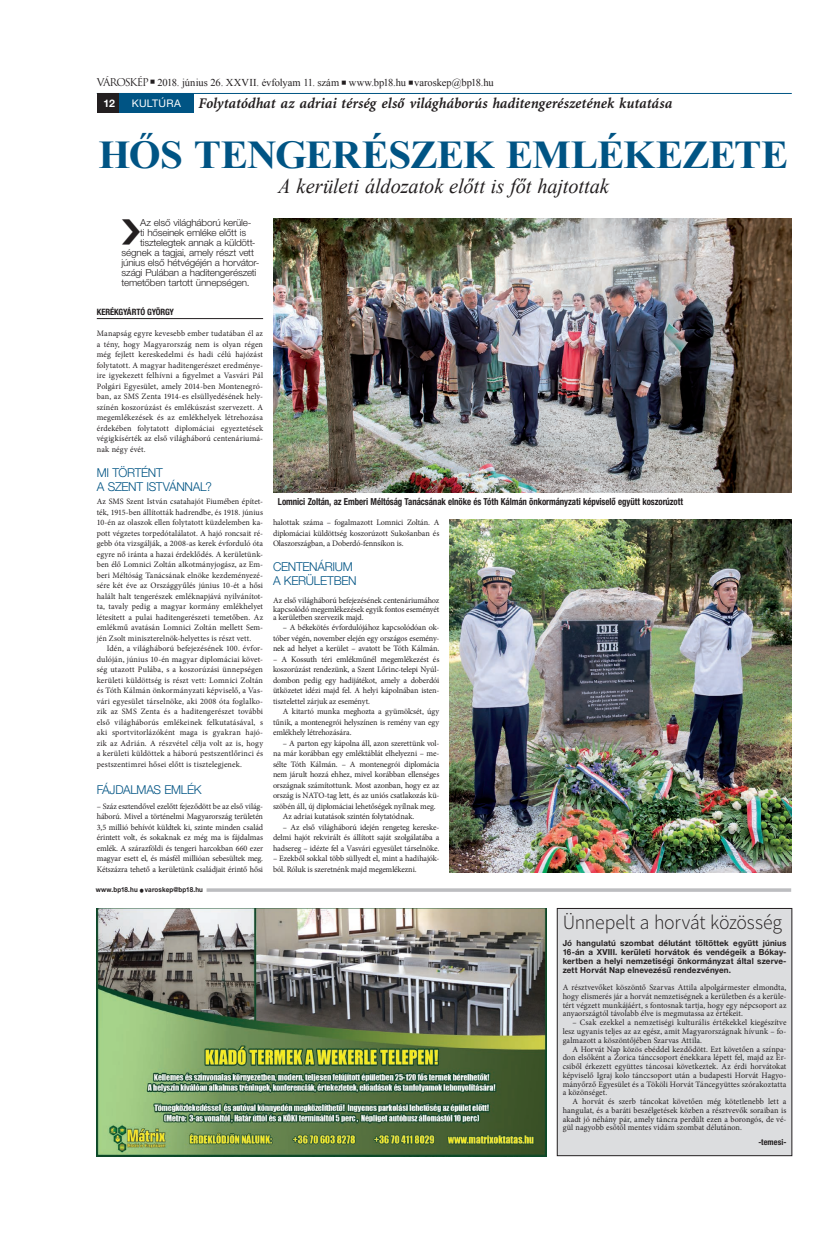
<style>
.page{position:relative;width:834px;height:1238px;background:#fff}
.page>*{position:absolute;margin:0;border:0;box-sizing:border-box;transform-origin:0 0}
.t1{font:700 39.38px "Times New Roman";letter-spacing:-.025em;color:#005484;scale:1.04 1}
.t2{font:italic 21px "Times New Roman";letter-spacing:-.005em;color:#231f20}
.t3{font:300 20.12px "Source Sans Pro";letter-spacing:-.01em;color:#231f20}
.t4{font:italic 700 14.88px "Minion PFL";letter-spacing:-.005em;color:#231f20}
.t5{font:300 12.25px/14px "Helvetica Neue LT Pro";letter-spacing:-.02em;color:#005484}
.t6{font:10.5px "Times New Roman";letter-spacing:-.01em;color:#231f20}
.t7{font:700 10.5px "Helvetica Neue LT Pro";color:#fff}
.t8{font:300 9.62px "Helvetica Neue LT Pro";letter-spacing:-.02em;color:#231f20}
.t9{font:700 condensed 9.62px "Helvetica Neue LT Pro";letter-spacing:-.01em;color:#231f20;scale:.92 1}
.t10{font:700 condensed 8.75px "Helvetica Neue LT Pro";letter-spacing:-.015em;color:#231f20}
.t11{font:8.31px/10.5px "Minion Pro";letter-spacing:-.005em;color:#231f20;text-align:justify}
.t12{font:700 8.31px/8.8px "Helvetica Neue LT Pro";letter-spacing:.015em;color:#231f20;text-align:justify}
.t13{font:700 condensed 8.31px "Helvetica Neue LT Pro";letter-spacing:.01em;color:#231f20}
.t14{font:700 7px "Helvetica Neue LT Pro";letter-spacing:.02em;color:#231f20;scale:.9 1}
.s1{font-family:"Trajan PFL"}
.s2{font-family:"Helvetica Neue LT Pro";font-weight:400;font-style:normal;font-size:10.5px;color:#fff}
</style>
<div class="page">
<hr style="left:97px;top:93px;width:694px;height:1px;background:#005484">
<div style="left:97px;top:93px;width:25px;height:20px;background:#231f20"></div>
<hr style="left:97px;top:318px;width:166px;height:1px;background:#231f20">
<img style="left:273px;top:219px;width:518px;height:274px">
<hr style="left:206px;top:888px;width:585px;height:4px;background:#c7c7ca">
<img style="left:97px;top:908px;width:449px;height:248px">
<div style="left:557px;top:908px;width:234px;height:247px;background:#dcdddf"></div>
<div style="left:556px;top:908px;width:236px;height:248px;border:1px solid #231f20"></div>
<div style="left:119px;top:93px;width:74px;height:20px;background:#005484"></div>
<img style="left:449px;top:520px;width:342px;height:352px">
<p class="t6" style="left:97px;top:75px;width:398px"><span class="s1">VÁROSKÉP</span> 2018. június 26. XXVII. évfolyam 11. szám www.bp18.hu varoskep@bp18.hu</p>
<p class="t7" style="left:103px;top:96px;width:13px">12</p>
<h1 class="t1" style="left:99px;top:128px;width:664px">HŐS TENGERÉSZEK EMLÉKEZETE</h1>
<h2 class="t2" style="left:278px;top:172px;width:332px">A kerületi áldozatok előtt is főt hajtottak</h2>
<p class="t8" style="left:140px;top:217px;width:113px">Az első világháború kerüle-</p>
<p class="t8" style="left:140px;top:227px;width:107px">ti hőseinek emléke előtt is</p>
<p class="t8" style="left:140px;top:237px;width:117px">tisztelegtek annak a küldött-</p>
<p class="t8" style="left:122px;top:247px;width:134px">ségnek a tagjai, amely részt vett</p>
<p class="t8" style="left:122px;top:257px;width:139px">június első hétvégéjén a horvátor-</p>
<p class="t8" style="left:122px;top:267px;width:136px">szági Pulában a haditengerészeti</p>
<p class="t8" style="left:122px;top:277px;width:129px">temetőben tartott ünnepségen.</p>
<p class="t10" style="left:97px;top:307px;width:79px">KERÉKGYÁRTÓ GYÖRGY</p>
<p class="t11" style="left:97px;top:328px;width:168px">Manapság egyre kevesebb ember tudatában él az a tény, hogy Magyarország nem is olyan régen még fejlett kereskedelmi és hadi célú hajózást folytatott. A magyar haditengerészet eredménye&shy;ire igyekezett felhívni a figyelmet a Vasvári Pál Polgári Egyesület, amely 2014-ben Montenegró&shy;ban, az SMS Zenta 1914-es elsüllyedésének hely&shy;színén koszorúzást és emlékúszást szervezett. A megemlékezések és az emlékhelyek létrehozása érdekében folytatott diplomáciai egyeztetések végigkísérték az első világháború centenáriumá&shy;nak négy évét.</p>
<h3 class="t5" style="left:97px;top:465px;width:116px">MI TÖRTÉNT<br>A SZENT ISTVÁNNAL?</h3>
<p class="t11" style="left:97px;top:496px;width:168px">Az SMS Szent István csatahajót Fiumében építet&shy;ték, 1915-ben állították hadrendbe, és 1918. június 10-én az olaszok ellen folytatott küzdelemben ka&shy;pott végzetes torpedótalálatot. A hajó roncsait ré&shy;gebb óta vizsgálják, a 2008-as kerek évforduló óta egyre nő iránta a hazai érdeklődés. A kerületünk&shy;ben élő Lomnici Zoltán alkotmányjogász, az Em&shy;beri Méltóság Tanácsának elnöke kezdeményezé&shy;sére két éve az Országgyűlés június 10-ét a hősi halált halt tengerészek emléknapjává nyilvánítot&shy;ta, tavaly pedig a magyar kormány emlékhelyet létesített a pulai haditengerészeti temetőben. Az emlékmű avatásán Lomnici Zoltán mellett Sem&shy;jén Zsolt miniszterelnök-helyettes is részt vett.</p>
<p class="t11" style="left:97px;top:643px;width:168px;text-indent:10px">Idén, a világháború befejezésének 100. évfor&shy;dulóján, június 10-én magyar diplomáciai követ&shy;ség utazott Pulába, s a koszorúzási ünnepségen kerületi küldöttség is részt vett: Lomnici Zoltán és Tóth Kálmán önkormányzati képviselő, a Vas&shy;vári egyesület társelnöke, aki 2008 óta foglalko&shy;zik az SMS Zenta és a haditengerészet további első világháborús emlékeinek felkutatásával, s aki sportvitorlázóként maga is gyakran hajó&shy;zik az Adrián. A részvétel célja volt az is, hogy a kerületi küldöttek a háború pestszentlőrinci és pestszentimrei hősei előtt is tisztelegjenek.</p>
<h3 class="t5" style="left:97px;top:782px;width:106px">FÁJDALMAS EMLÉK</h3>
<p class="t11" style="left:97px;top:801px;width:168px">– Száz esztendővel ezelőtt fejeződött be az első világ&shy;háború. Mivel a történelmi Magyarország területén 3,5 millió behívót küldtek ki, szinte minden család érintett volt, és sokaknak ez még ma is fájdalmas emlék. A szárazföldi és tengeri harcokban 660 ezer magyar esett el, és másfél millióan sebesültek meg.<br>Kétszázra tehető a kerületünk családjait érintő hősi</p>
<h3 class="t4" style="left:132px;top:95px;width:542px"><span class="s2">KULTÚRA</span> Folytatódhat az adriai térség első világháborús haditengerészetének kutatása</h3>
<p class="t9" style="left:278px;top:495px;width:442px">Lomnici Zoltán, az Emberi Méltóság Tanácsának elnöke és Tóth Kálmán önkormányzati képviselő együtt koszorúzott</p>
<p class="t11" style="left:273px;top:517px;width:168px">halottak száma – fogalmazott Lomnici Zoltán. A diplomáciai küldöttség koszorúzott Sukošanban és Olaszországban, a Doberdó-fennsíkon is.</p>
<h3 class="t5" style="left:273px;top:560px;width:85px">CENTENÁRIUM<br>A KERÜLETBEN</h3>
<p class="t11" style="left:273px;top:596px;width:168px;line-height:8.8px">Az első világháború befejezésének centenáriumához kapcsolódó megemlékezések egyik fontos eseményét a kerületben szervezik majd.</p>
<p class="t11" style="left:273px;top:622px;width:168px;text-indent:10px">– A békekötés évfordulójához kapcsolódóan ok&shy;tóber végén, november elején egy országos esemény&shy;nek ad helyet a kerület – avatott be Tóth Kálmán.</p>
<p class="t11" style="left:273px;top:654px;width:168px">– A Kossuth téri emlékműnél megemlékezést és koszorúzást rendezünk, a Szent Lőrinc-telepi Nyúl&shy;dombon pedig egy hadijátékot, amely a doberdói ütközetet idézi majd fel. A helyi kápolnában isten&shy;tisztelettel zárjuk az eseményt.</p>
<p class="t11" style="left:273px;top:706px;width:168px;text-indent:10px">A kitartó munka meghozta a gyümölcsét, úgy tűnik, a montenegrói helyszínen is remény van egy emlékhely létrehozására.</p>
<p class="t11" style="left:283px;top:738px;width:158px">– A parton egy kápolna áll, azon szerettünk vol-</p>
<p class="t11" style="left:273px;top:748px;width:168px">na már korábban egy emléktáblát elhelyezni – me-</p>
<p class="t11" style="left:273px;top:759px;width:168px">sélte Tóth Kálmán. – A montenegrói diplomácia</p>
<p class="t11" style="left:273px;top:769px;width:168px">nem járult hozzá ehhez, mivel korábban ellenséges</p>
<p class="t11" style="left:273px;top:780px;width:168px">országnak számítottunk. Most azonban, hogy ez az</p>
<p class="t11" style="left:273px;top:790px;width:168px">ország is NATO-tag lett, és az uniós csatlakozás kü-</p>
<p class="t11" style="left:273px;top:801px;width:164px">szöbén áll, új diplomáciai lehetőségek nyílnak meg.</p>
<p class="t11" style="left:283px;top:811px;width:133px">Az adriai kutatások szintén folytatódnak.</p>
<p class="t11" style="left:273px;top:822px;width:168px;text-indent:10px">– Az első világháború idején rengeteg kereske&shy;delmi hajót rekvirált és állított saját szolgálatába a hadsereg – idézte fel a Vasvári egyesület társelnöke.</p>
<p class="t11" style="left:273px;top:853px;width:168px">– Ezekből sokkal több süllyedt el, mint a hadihajók&shy;ból. Róluk is szeretnénk majd megemlékezni.</p>
<p class="t14" style="left:96px;top:885px;width:121px">www.bp18.hu ■ varoskep@bp18.hu</p>
<h3 class="t3" style="left:562px;top:910px;width:221px">Ünnepelt a horvát közösség</h3>
<p class="t12" style="left:562px;top:939px;width:225px">Jó hangulatú szombat délutánt töltöttek együtt június 16-án a XVIII. kerületi horvátok és vendégeik a Bókay&shy;kertben a helyi nemzetiségi önkormányzat által szerve&shy;zett Horvát Nap elnevezésű rendezvényen.</p>
<p class="t11" style="left:562px;top:983px;width:225px;line-height:8.8px">A résztvevőket köszöntő Szarvas Attila alpolgármester elmondta, hogy elismerés jár a horvát nemzetiségnek a kerületben és a kerüle&shy;tért végzett munkájáért, s fontosnak tartja, hogy egy népcsoport az anyaországtól távolabb élve is megmutassa az értékeit.</p>
<p class="t11" style="left:562px;top:1018px;width:225px;line-height:8.8px;text-indent:10px">– Csak ezekkel a nemzetiségi kulturális értékekkel kiegészítve lesz ugyanis teljes az az egész, amit Magyarországnak hívunk – fo&shy;galmazott a köszöntőjében Szarvas Attila.</p>
<p class="t11" style="left:562px;top:1044px;width:225px;line-height:8.8px;text-indent:10px">A Horvát Nap közös ebéddel kezdődött. Ezt követően a színpa&shy;don elsőként a Zorica tánccsoport énekkara lépett fel, majd az Er&shy;csiből érkezett együttes táncosai következtek. Az érdi horvátokat képviselő Igraj kolo tánccsoport után a budapesti Horvát Hagyo&shy;mányőrző Egyesület és a Tököli Horvát Táncegyüttes szórakoztatta a közönséget.</p>
<p class="t11" style="left:562px;top:1097px;width:225px;line-height:8.8px;text-indent:10px">A horvát és szerb táncokat követően még kötetlenebb lett a hangulat, és a baráti beszélgetések közben a résztvevők soraiban is akadt jó néhány pár, amely táncra perdült ezen a borongós, de vé&shy;gül nagyobb esőtől mentes vidám szombat délutánon.</p>
<p class="t13" style="left:758px;top:1137px;width:30px">-temesi-</p>
</div>
